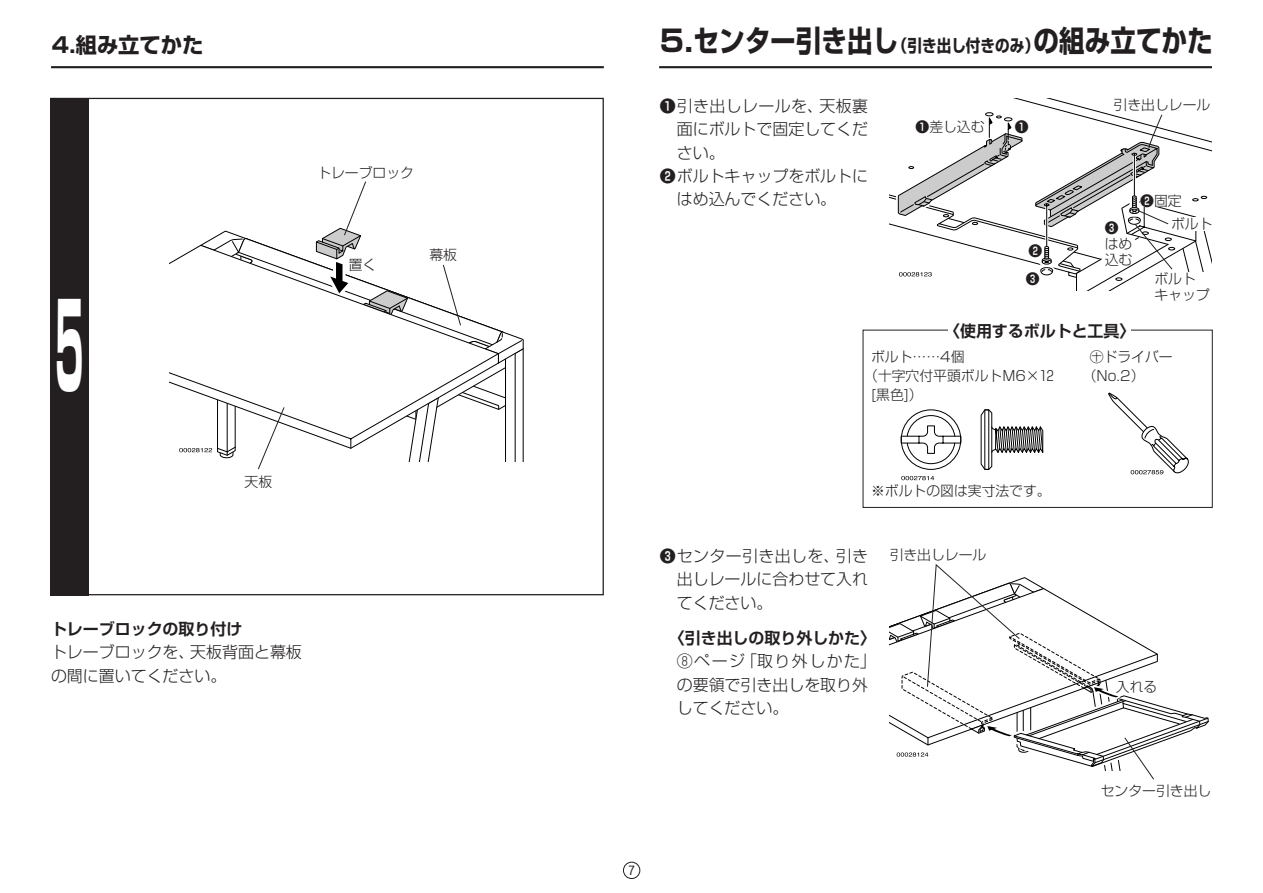
<style>
.page{position:relative;width:1263px;height:893px;background:#fff}
.page>*{position:absolute;margin:0;border:0;box-sizing:border-box;transform-origin:0 0}
.t1{font:700 117px "Shin Go Pro";color:#fff;scale:.3 1}
.t2{font:700 29.7px "Shin Go Pro";color:#231f20}
.t3{font:700 21.3px "Shin Go Pro";color:#231f20}
.t4{font:300 15.9px/23.4px "Shin Go Pro";color:#231f20}
.t5{font:700 15.9px "Shin Go Pro De";color:#231f20}
.t6{font:300 15.9px "Shin Go Pro";letter-spacing:.025em;color:#231f20}
.t7{font:300 13.8px/15.9px "Shin Go Pro";color:#231f20}
.t8{font:700 13.8px/28.2px "Shin Go Pro De";color:#231f20}
.t9{font:500 12.75px "Gothic BBB Pro";color:#231f20}
.s1{font-size:16.95px}
.s2{font-family:"Shin Go Pro De";font-weight:700}
</style>
<div class="page">
<div style="left:623px;top:862px;width:17px;height:17px;border:1px solid #231f20;border-radius:50%"></div>
<hr style="left:659px;top:66px;width:553px;height:2px;background:#231f20">
<hr style="left:51px;top:66px;width:553px;height:2px;background:#231f20">
<svg style="left:890px;top:564px;width:319px;height:216px"></svg>
<div style="left:863px;top:330px;width:349px;height:178px;border:1px solid #231f20"></div>
<div style="left:948px;top:323px;width:183px;height:16px;background:#fff"></div>
<svg style="left:901px;top:409px;width:142px;height:61px"></svg>
<svg style="left:901px;top:476px;width:33px;height:4px"></svg>
<svg style="left:1108px;top:393px;width:81px;height:81px"></svg>
<div style="left:50px;top:98px;width:39px;height:497px;background:#231f20"></div>
<svg style="left:169px;top:181px;width:355px;height:289px"></svg>
<svg style="left:890px;top:98px;width:322px;height:192px"></svg>
<h3 class="t3" style="left:52px;top:28px;width:153px">4.組み立てかた</h3>
<h2 class="t2" style="left:660px;top:17px;width:554px">5.センター引き出し<span class="s1">（引き出し付きのみ）</span>の組み立てかた</h2>
<h1 class="t1" style="left:55px;top:254px;width:97px">5</h1>
<p class="t7" style="left:317px;top:163px;width:98px">トレーブロック</p>
<p class="t7" style="left:349px;top:255px;width:29px">置く</p>
<p class="t7" style="left:429px;top:245px;width:29px">幕板</p>
<p class="t7" style="left:244px;top:472px;width:29px">天板</p>
<p class="t5" style="left:51px;top:616px;width:193px">トレーブロックの取り付け</p>
<p class="t4" style="left:51px;top:639px;width:252px">トレーブロックを、天板背面と幕板の間に置いてください。</p>
<p class="t6" style="left:660px;top:93px;width:210px"><span class="s2">❶</span> 引き出しレールを、天板裏</p>
<p class="t4" style="left:677px;top:116px;width:193px">面にボルトで固定してくだ</p>
<p class="t4" style="left:677px;top:139px;width:49px">さい。</p>
<p class="t4" style="left:660px;top:162px;width:210px"><span class="s2">❷</span> ボルトキャップをボルトに</p>
<p class="t4" style="left:677px;top:186px;width:161px">はめ込んでください。</p>
<p class="t7" style="left:915px;top:117px;width:71px"><span class="s2">❶</span>差し込む</p>
<p class="t8" style="left:1015px;top:111px;width:15px">❶</p>
<p class="t8" style="left:1026px;top:235px;width:18px">❷<br>❸</p>
<p class="t7" style="left:1113px;top:95px;width:98px">引き出しレール</p>
<p class="t8" style="left:1105px;top:212px;width:15px">❸</p>
<p class="t7" style="left:1105px;top:234px;width:29px">はめ込む</p>
<p class="t7" style="left:1140px;top:191px;width:43px"><span class="s2">❷</span>固定</p>
<p class="t7" style="left:1171px;top:214px;width:43px">ボルト</p>
<p class="t7" style="left:1154px;top:270px;width:57px">ボルトキャップ</p>
<p class="t5" style="left:944px;top:318px;width:193px">〈使用するボルトと工具〉</p>
<p class="t7" style="left:871px;top:347px;width:95px">ボルト……4個</p>
<p class="t7" style="left:864px;top:366px;width:191px">（十字穴付平頭ボルトM6×12</p>
<p class="t7" style="left:871px;top:385px;width:53px">[黒色]）</p>
<p class="t7" style="left:1083px;top:345px;width:91px;line-height:19.2px;text-indent:7px">㊉ドライバー（No.2）</p>
<p class="t7" style="left:871px;top:481px;width:181px">※ボルトの図は実寸法です。</p>
<p class="t4" style="left:677px;top:542px;width:193px;text-align:justify;text-indent:-17px"><span class="s2">❸</span> センター引き出しを、引き出しレールに合わせて入れてください。</p>
<p class="t5" style="left:669px;top:625px;width:209px">〈引き出しの取り外しかた〉</p>
<p class="t4" style="left:677px;top:647px;width:201px">⑧ページ「取り外しかた」の要領で引き出しを取り外してください。</p>
<p class="t7" style="left:890px;top:545px;width:98px">引き出しレール</p>
<p class="t9" style="left:628px;top:860px;width:8px">7</p>
<p class="t7" style="left:1116px;top:677px;width:43px">入れる</p>
<p class="t7" style="left:1101px;top:781px;width:112px">センター引き出し</p>
</div>
